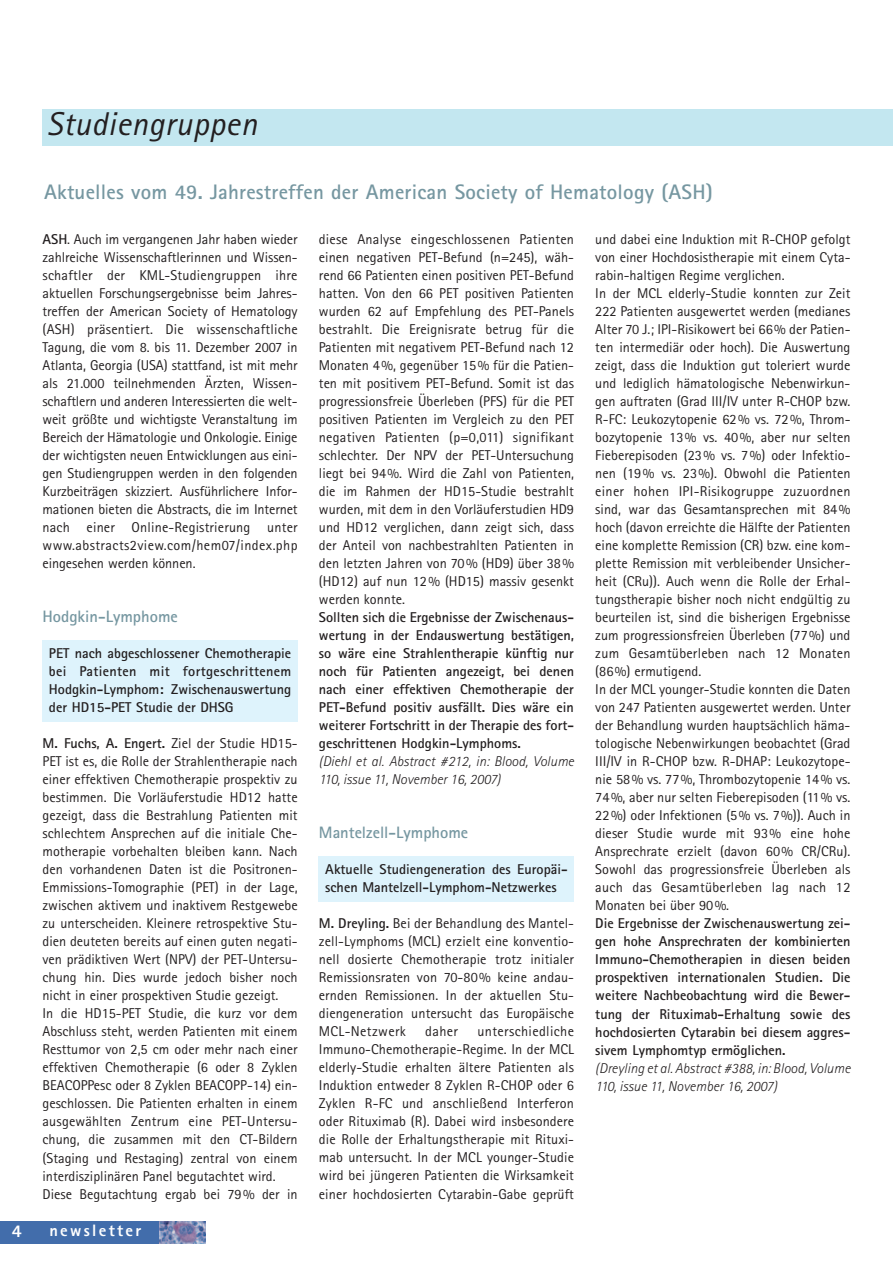
<style>
.page{position:relative;width:893px;height:1263px;background:#fff}
.page>*{position:absolute;margin:0;border:0;box-sizing:border-box;transform-origin:0 0}
.t1{font:italic 33px "Rotis Sans Serif";letter-spacing:.015em;color:#231f20}
.t2{font:700 21px "Rotis Sans Serif";letter-spacing:.01em;color:#7697a1}
.t3{font:800 18px "Rotis Sans Serif";color:#fff}
.t4{font:700 16.5px "Rotis Sans Serif";color:#7697a1}
.t5{font:800 16.5px "Rotis Sans Serif";letter-spacing:.14em;color:#fff}
.t6{font:14.25px/18px "Rotis Sans Serif";color:#231f20;text-align:justify}
.t7{font:700 14.25px/18px "Rotis Sans Serif";color:#231f20;text-align:justify}
.t8{font:italic 300 14.25px/18px "Rotis Sans Serif";letter-spacing:.005em;color:#231f20}
.s1{font-weight:700}
</style>
<div class="page">
<div style="left:319px;top:856px;width:255px;height:45px;background:#def3fc"></div>
<div style="left:43px;top:640px;width:255px;height:81px;background:#def3fc"></div>
<div style="left:0;top:1221px;width:206px;height:23px;background:#426dab"></div>
<img style="left:159px;top:1221px;width:47px;height:23px">
<div style="left:43px;top:109px;width:850px;height:36px;background:#c3e7f0"></div>
<h1 class="t1" style="left:47px;top:112px;width:212px">Studiengruppen</h1>
<h2 class="t2" style="left:44px;top:185px;width:670px">Aktuelles vom 49. Jahrestreffen der American Society of Hematology (ASH)</h2>
<p class="t6" style="left:43px;top:232px;width:257px"><span class="s1">ASH</span>. Auch im vergangenen Jahr haben wieder zahlreiche Wissenschaftlerinnen und Wissen&shy;schaftler der KML-Studiengruppen ihre aktuellen Forschungsergebnisse beim Jahres&shy;treffen der American Society of Hematology (ASH) präsentiert. Die wissenschaftliche Tagung, die vom 8. bis 11. Dezember 2007 in Atlanta, Georgia (USA) stattfand, ist mit mehr als 21.000 teilnehmenden Ärzten, Wissen&shy;schaftlern und anderen Interessierten die welt&shy;weit größte und wichtigste Veranstaltung im Bereich der Hämatologie und Onkologie. Einige der wichtigsten neuen Entwicklungen aus eini&shy;gen Studiengruppen werden in den folgenden Kurzbeiträgen skizziert. Ausführlichere Infor&shy;mationen bieten die Abstracts, die im Internet nach einer Online-Registrierung unter www.abstracts2view.com/hem07/index.php eingesehen werden können.</p>
<p class="t4" style="left:43px;top:611px;width:137px">Hodgkin-Lymphome</p>
<p class="t7" style="left:49px;top:646px;width:244px">PET nach abgeschlossener Chemotherapie bei Patienten mit fortgeschrittenem Hodgkin-Lymphom: Zwischenauswertung der HD15-PET Studie der DHSG</p>
<p class="t6" style="left:43px;top:736px;width:257px;text-align:left"><span class="s1">M. Fuchs, A. Engert.</span> Ziel der Studie HD15- PET ist es, die Rolle der Strahlentherapie nach einer effektiven Chemotherapie prospektiv zu bestimmen. Die Vorläuferstudie HD12 hatte gezeigt, dass die Bestrahlung Patienten mit schlechtem Ansprechen auf die initiale Che&shy;motherapie vorbehalten bleiben kann. Nach den vorhandenen Daten ist die Positronen-Emmissions-Tomographie (PET) in der Lage, zwischen aktivem und inaktivem Restgewebe zu unterscheiden. Kleinere retrospektive Stu&shy;dien deuteten bereits auf einen guten negati&shy;ven prädiktiven Wert (NPV) der PET-Untersu&shy;chung hin. Dies wurde jedoch bisher noch nicht in einer prospektiven Studie gezeigt.<br>In die HD15-PET Studie, die kurz vor dem Abschluss steht, werden Patienten mit einem Resttumor von 2,5 cm oder mehr nach einer effektiven Chemotherapie (6 oder 8 Zyklen BEACOPPesc oder 8 Zyklen BEACOPP-14) ein&shy;geschlossen. Die Patienten erhalten in einem ausgewählten Zentrum eine PET-Untersu&shy;chung, die zusammen mit den CT-Bildern (Staging und Restaging) zentral von einem interdisziplinären Panel begutachtet wird.<br>Diese Begutachtung ergab bei 79% der in</p>
<p class="t6" style="left:595px;top:232px;width:257px;text-align:left">und dabei eine Induktion mit R-CHOP gefolgt von einer Hochdosistherapie mit einem Cyta&shy;rabin-haltigen Regime verglichen.<br>In der MCL elderly-Studie konnten zur Zeit 222 Patienten ausgewertet werden (medianes Alter 70 J.; IPI-Risikowert bei 66% der Patien&shy;ten intermediär oder hoch). Die Auswertung zeigt, dass die Induktion gut toleriert wurde und lediglich hämatologische Nebenwirkun&shy;gen auftraten (Grad III/IV unter R-CHOP bzw.<br>R-FC: Leukozytopenie 62% vs. 72%, Throm&shy;bozytopenie 13% vs. 40%, aber nur selten Fieberepisoden (23% vs. 7%) oder Infektio&shy;nen (19% vs. 23%). Obwohl die Patienten einer hohen IPI-Risikogruppe zuzuordnen sind, war das Gesamtansprechen mit 84% hoch (davon erreichte die Hälfte der Patienten eine komplette Remission (CR) bzw. eine kom&shy;plette Remission mit verbleibender Unsicher&shy;heit (CRu)). Auch wenn die Rolle der Erhal&shy;tungstherapie bisher noch nicht endgültig zu beurteilen ist, sind die bisherigen Ergebnisse zum progressionsfreien Überleben (77%) und zum Gesamtüberleben nach 12 Monaten (86%) ermutigend.<br>In der MCL younger-Studie konnten die Daten von 247 Patienten ausgewertet werden. Unter der Behandlung wurden hauptsächlich häma&shy;tologische Nebenwirkungen beobachtet (Grad III/IV in R-CHOP bzw. R-DHAP: Leukozytope&shy;nie 58% vs. 77%, Thrombozytopenie 14% vs.<br>74%, aber nur selten Fieberepisoden (11% vs.<br>22%) oder Infektionen (5% vs. 7%)). Auch in dieser Studie wurde mit 93% eine hohe Ansprechrate erzielt (davon 60% CR/CRu).<br>Sowohl das progressionsfreie Überleben als auch das Gesamtüberleben lag nach 12<br>Monaten bei über 90%.</p>
<p class="t7" style="left:595px;top:916px;width:257px">Die Ergebnisse der Zwischenauswertung zei&shy;gen hohe Ansprechraten der kombinierten Immuno-Chemotherapien in diesen beiden prospektiven internationalen Studien. Die weitere Nachbeobachtung wird die Bewer&shy;tung der Rituximab-Erhaltung sowie des hochdosierten Cytarabin bei diesem aggres&shy;sivem Lymphomtyp ermöglichen.</p>
<p class="t8" style="left:595px;top:1060px;width:257px">(Dreyling et al. Abstract #388, in: Blood, Volume<br>110, issue 11, November 16, 2007)</p>
<p class="t6" style="left:319px;top:232px;width:257px">diese Analyse eingeschlossenen Patienten einen negativen PET-Befund (n=245), wäh&shy;rend 66 Patienten einen positiven PET-Befund hatten. Von den 66 PET positiven Patienten wurden 62 auf Empfehlung des PET-Panels bestrahlt. Die Ereignisrate betrug für die Patienten mit negativem PET-Befund nach 12<br>Monaten 4%, gegenüber 15% für die Patien&shy;ten mit positivem PET-Befund. Somit ist das progressionsfreie Überleben (PFS) für die PET positiven Patienten im Vergleich zu den PET negativen Patienten (p=0,011) signifikant schlechter. Der NPV der PET-Untersuchung liegt bei 94%. Wird die Zahl von Patienten, die im Rahmen der HD15-Studie bestrahlt wurden, mit dem in den Vorläuferstudien HD9 und HD12 verglichen, dann zeigt sich, dass der Anteil von nachbestrahlten Patienten in den letzten Jahren von 70% (HD9) über 38% (HD12) auf nun 12% (HD15) massiv gesenkt werden konnte.</p>
<p class="t7" style="left:319px;top:610px;width:257px">Sollten sich die Ergebnisse der Zwischenaus&shy;wertung in der Endauswertung bestätigen, so wäre eine Strahlentherapie künftig nur noch für Patienten angezeigt, bei denen nach einer effektiven Chemotherapie der PET-Befund positiv ausfällt. Dies wäre ein weiterer Fortschritt in der Therapie des fort&shy;geschrittenen Hodgkin-Lymphoms.</p>
<p class="t8" style="left:319px;top:754px;width:257px">(Diehl et al. Abstract #212, in: Blood, Volume<br>110, issue 11, November 16, 2007)</p>
<p class="t4" style="left:319px;top:827px;width:151px">Mantelzell-Lymphome</p>
<p class="t7" style="left:325px;top:862px;width:244px">Aktuelle Studiengeneration des Europäi&shy;schen Mantelzell-Lymphom-Netzwerkes</p>
<p class="t6" style="left:319px;top:916px;width:257px"><span class="s1">M. Dreyling.</span> Bei der Behandlung des Mantel&shy;zell-Lymphoms (MCL) erzielt eine konventio&shy;nell dosierte Chemotherapie trotz initialer Remissionsraten von 70-80% keine andau&shy;ernden Remissionen. In der aktuellen Stu&shy;diengeneration untersucht das Europäische MCL-Netzwerk</p>
<p class="t6" style="left:319px;top:1024px;width:257px;text-indent:159px">unterschiedliche Immuno-Chemotherapie-Regime. In der MCL elderly-Studie erhalten ältere Patienten als Induktion entweder 8 Zyklen R-CHOP oder 6<br>Zyklen R-FC und anschließend Interferon oder Rituximab (R). Dabei wird insbesondere die Rolle der Erhaltungstherapie mit Rituxi&shy;mab untersucht. In der MCL younger-Studie wird bei jüngeren Patienten die Wirksamkeit einer hochdosierten Cytarabin-Gabe geprüft</p>
<p class="t6" style="left:425px;top:1024px;width:34px">daher</p>
<p class="t3" style="left:12px;top:1225px;width:12px">4</p>
<p class="t5" style="left:49px;top:1224px;width:93px">newsletter</p>
</div>
